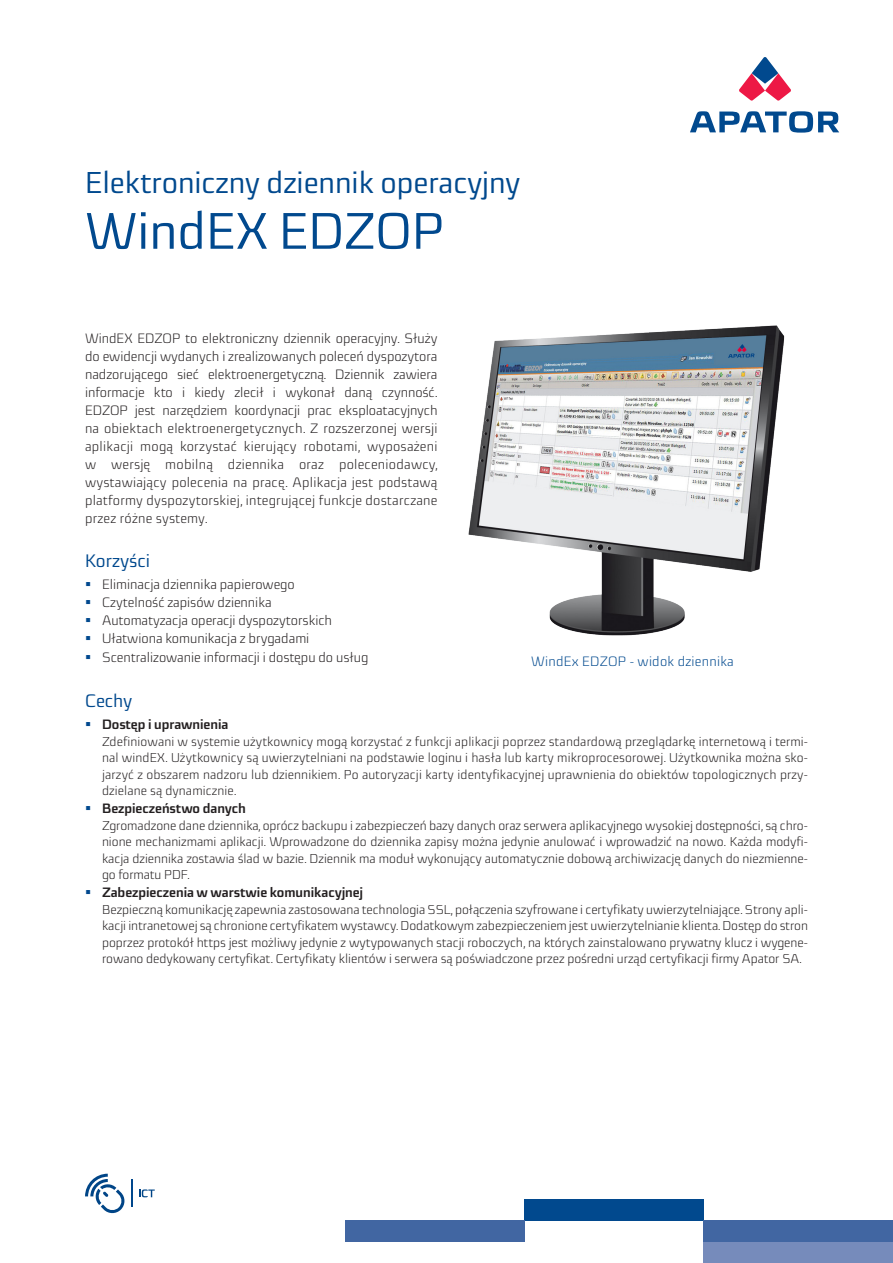
<style>
.page{position:relative;width:893px;height:1263px;background:#fff}
.page>*{position:absolute;margin:0;border:0;box-sizing:border-box;transform-origin:0 0}
.Tytuł_katalogu{font:51px "Sica";color:#01498e}
.Tytuł_katalogu-2{font:30px "Sica";color:#01498e}
._03_Śródtytuł{font:18px "Sica";color:#01498e}
._02_Tekst{font:300 13.5px/18px "Sica";letter-spacing:.02em;color:#231f20;text-align:justify}
._05_Lista_-_Wypunkto{font:300 13.5px "Sica";color:#231f20}
._05_Lista_-_Wypunkto-2{font:700 13.5px "Sica";color:#231f20}
.Rys{font:300 13.5px "Sica";letter-spacing:.02em;color:#01498e}
._05_Lista_-_Wypunkto-3{font:300 12.75px/16.5px "Sica";color:#231f20;text-align:justify}
</style>
<div class="page">
<svg style="left:739px;top:57px;width:52px;height:44px"></svg>
<svg style="left:690px;top:111px;width:149px;height:22px"></svg>
<img style="left:468px;top:325px;width:317px;height:311px">
<svg style="left:85px;top:1174px;width:47px;height:40px"></svg>
<svg style="left:139px;top:1189px;width:16px;height:8px"></svg>
<div style="left:704px;top:1241px;width:189px;height:22px;background:#768bbb"></div>
<div style="left:524px;top:1199px;width:180px;height:21px;background:#01498e"></div>
<div style="left:345px;top:1220px;width:179px;height:22px;background:#4166a2"></div>
<div style="left:704px;top:1220px;width:189px;height:22px;background:#4166a2"></div>
<p class="Tytuł_katalogu-2" style="left:85px;top:160px;width:437px">Elektroniczny dziennik operacyjny</p>
<p class="Tytuł_katalogu" style="left:85px;top:194px;width:361px">WindEX EDZOP</p>
<p class="_02_Tekst" style="left:85px;top:329px;width:355px">WindEX EDZOP to elektroniczny dziennik operacyjny. Służy do ewidencji wydanych i zrealizowanych poleceń dyspozytora nadzorującego sieć elektroenergetyczną. Dziennik zawiera informacje kto i kiedy zlecił i wykonał daną czynność.<br>EDZOP jest narzędziem koordynacji prac eksploatacyjnych na obiektach elektroenergetycznych. Z rozszerzonej wersji aplikacji mogą korzystać kierujący robotami, wyposażeni w wersję mobilną dziennika oraz poleceniodawcy, wystawiający polecenia na pracę. Aplikacja jest podstawą platformy dyspozytorskiej, integrującej funkcje dostarczane przez różne systemy.</p>
<p class="_03_Śródtytuł" style="left:85px;top:548px;width:67px">Korzyści</p>
<p class="_05_Lista_-_Wypunkto" style="left:102px;top:575px;width:194px">Eliminacja dziennika papierowego</p>
<p class="_05_Lista_-_Wypunkto" style="left:102px;top:593px;width:171px">Czytelność zapisów dziennika</p>
<p class="_05_Lista_-_Wypunkto" style="left:102px;top:611px;width:231px">Automatyzacja operacji dyspozytorskich</p>
<p class="_05_Lista_-_Wypunkto" style="left:102px;top:629px;width:209px">Ułatwiona komunikacja z brygadami</p>
<p class="_05_Lista_-_Wypunkto" style="left:102px;top:647px;width:268px">Scentralizowanie informacji i dostępu do usług</p>
<p class="Rys" style="left:531px;top:651px;width:204px">WindEx EDZOP - widok dziennika</p>
<p class="_03_Śródtytuł" style="left:85px;top:687px;width:49px">Cechy</p>
<p class="_05_Lista_-_Wypunkto-2" style="left:102px;top:714px;width:128px">Dostęp i uprawnienia</p>
<p class="_05_Lista_-_Wypunkto-3" style="left:102px;top:733px;width:707px">Zdefiniowani w systemie użytkownicy mogą korzystać z funkcji aplikacji poprzez standardową przeglądarkę internetową i termi&shy;nal windEX. Użytkownicy są uwierzytelniani na podstawie loginu i hasła lub karty mikroprocesorowej. Użytkownika można sko&shy;jarzyć z obszarem nadzoru lub dziennikiem. Po autoryzacji karty identyfikacyjnej uprawnienia do obiektów topologicznych przy&shy;dzielane są dynamicznie.</p>
<p class="_05_Lista_-_Wypunkto-2" style="left:102px;top:798px;width:145px">Bezpieczeństwo danych</p>
<p class="_05_Lista_-_Wypunkto-3" style="left:102px;top:817px;width:707px">Zgromadzone dane dziennika, oprócz backupu i zabezpieczeń bazy danych oraz serwera aplikacyjnego wysokiej dostępności, są chro&shy;nione mechanizmami aplikacji. Wprowadzone do dziennika zapisy można jedynie anulować i wprowadzić na nowo. Każda modyfi&shy;kacja dziennika zostawia ślad w bazie. Dziennik ma moduł wykonujący automatycznie dobową archiwizację danych do niezmienne&shy;go formatu PDF.</p>
<p class="_05_Lista_-_Wypunkto-2" style="left:102px;top:882px;width:263px">Zabezpieczenia w warstwie komunikacyjnej</p>
<p class="_05_Lista_-_Wypunkto-3" style="left:102px;top:901px;width:707px">Bezpieczną komunikację zapewnia zastosowana technologia SSL, połączenia szyfrowane i certyfikaty uwierzytelniające. Strony apli&shy;kacji intranetowej są chronione certyfikatem wystawcy. Dodatkowym zabezpieczeniem jest uwierzytelnianie klienta. Dostęp do stron poprzez protokół https jest możliwy jedynie z wytypowanych stacji roboczych, na których zainstalowano prywatny klucz i wygene&shy;rowano dedykowany certyfikat. Certyfikaty klientów i serwera są poświadczone przez pośredni urząd certyfikacji firmy Apator SA.</p>
</div>
